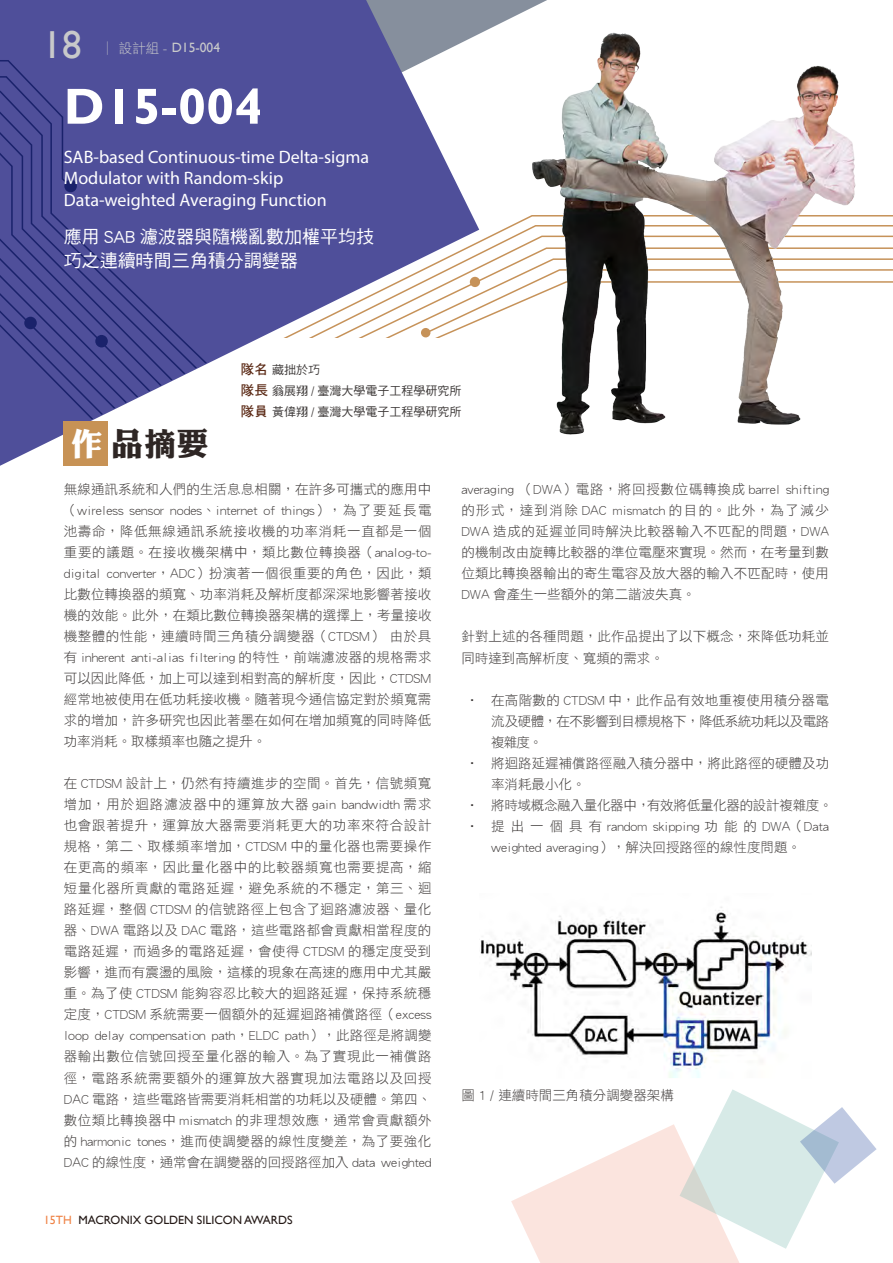
<style>
.page{position:relative;width:893px;height:1263px;background:#fff}
.page>*{position:absolute;margin:0;border:0;box-sizing:border-box;transform-origin:0 0}
.t1{font:700 51px "Gill Sans";color:#fff}
.t2{font:39px "Gill Sans";color:#c8c9ca}
.t3{font:31.5px "DF Li King Hei W8 WIN BF";color:#2e2624}
.t4{font:18px/21.6px "Myriad Pro";color:#fff}
.t5{font:18px/24px "DF Hei Std W5";color:#fff}
.t6{font:13.5px/21px "DF Hei Std W3";color:#3e3a39;text-align:justify}
.t7{font:13.5px "DF Hei Std W3";letter-spacing:.025em;color:#3e3a39}
.t8{font:13.5px "DF Hei Std W3";letter-spacing:-.02em;color:#3e3a39}
.t9{font:13.5px "DF Hei Std W3";letter-spacing:-.04em;color:#3e3a39}
.t10{font:13.5px "Gill Sans";color:#c8c9ca}
.t11{font:13.5px/21px "DF Hei Std W7";color:#5c2b17;text-align:justify}
.t12{font:12px/21px "DF Hei Std W5";color:#3e3a39}
.t13{font:12px "Gill Sans";color:#231815}
.s1{font-family:"DF Hei Std W3"}
.s2{color:#fff}
.s3{color:#ef8346}
</style>
<div class="page">
<svg style="left:479px;top:0;width:68px;height:34px"></svg>
<svg style="left:0;top:0;width:479px;height:350px;background:#6b6ca8"></svg>
<svg style="left:511px;top:1089px;width:366px;height:174px"></svg>
<div style="left:71px;top:75px;width:165px;height:281px;background:#4f4f9a"></div>
<svg style="left:0;top:60px;width:71px;height:55px;background:#4b4b96"></svg>
<div style="left:0;top:115px;width:197px;height:84px;background:#4f4f9a"></div>
<div style="left:0;top:137px;width:189px;height:62px;background:#4f4f9a"></div>
<svg style="left:0;top:158px;width:181px;height:41px;background:#4c4c97"></svg>
<div style="left:0;top:199px;width:224px;height:174px;background:#4f4f9a"></div>
<svg style="left:0;top:229px;width:188px;height:237px"></svg>
<div style="left:64px;top:180px;width:13px;height:12px;background:#1a226b;border-radius:50%"></div>
<div style="left:95px;top:335px;width:13px;height:12px;background:#1a226b;border-radius:50%"></div>
<div style="left:24px;top:317px;width:13px;height:12px;background:#1a226b;border-radius:50%"></div>
<svg style="left:261px;top:214px;width:632px;height:124px"></svg>
<svg style="left:296px;top:247px;width:597px;height:91px"></svg>
<svg style="left:313px;top:258px;width:580px;height:80px"></svg>
<svg style="left:419px;top:268px;width:474px;height:70px"></svg>
<div style="left:470px;top:277px;width:10px;height:10px;background:#c69259;border-radius:50%"></div>
<div style="left:421px;top:328px;width:9px;height:9px;background:#c69259;border-radius:50%"></div>
<div style="left:64px;top:421px;width:44px;height:45px;background:#c79255"></div>
<img style="left:480px;top:907px;width:331px;height:171px">
<img style="left:521px;top:17px;width:343px;height:418px">
<h2 class="t2" style="left:43px;top:22px;width:41px">18</h2>
<p class="t10" style="left:101px;top:40px;width:121px"><span class="s1">│ 設計組 -</span> D15-004</p>
<h1 class="t1" style="left:64px;top:76px;width:200px">D15-004</h1>
<h3 class="t4" style="left:64px;top:146px;width:307px">SAB-based Continuous-time Delta-sigma<br>Modulator with Random-skip<br>Data-weighted Averaging Function</h3>
<h3 class="t5" style="left:64px;top:224px;width:312px">應用 SAB 濾波器與隨機亂數加權平均技巧之連續時間三角積分調變器</h3>
<h3 class="t3" style="left:71px;top:428px;width:139px"><span class="s2">作</span>品摘要</h3>
<p class="t11" style="left:241px;top:359px;width:28px">隊名隊長隊員</p>
<p class="t12" style="left:272px;top:359px;width:191px">藏拙於巧<br>翁展翔 / 臺灣大學電子工程學研究所黃偉翔 / 臺灣大學電子工程學研究所</p>
<p class="t6" style="left:64px;top:479px;width:369px">無線通訊系統和人們的生活息息相關，在許多可攜式的應用中（wireless sensor nodes、internet of things），為了要延長電池壽命，降低無線通訊系統接收機的功率消耗一直都是一個重要的議題。在接收機架構中，類比數位轉換器（analog-to&shy;digital converter，ADC）扮演著一個很重要的角色，因此，類比數位轉換器的頻寬、功率消耗及解析度都深深地影響著接收機的效能。此外，在類比數位轉換器架構的選擇上，考量接收機整體的性能，連續時間三角積分調變器（CTDSM） 由於具有 inherent anti-alias filtering 的特性，前端濾波器的規格需求可以因此降低，加上可以達到相對高的解析度，因此，CTDSM經常地被使用在低功耗接收機。隨著現今通信協定對於頻寬需求的增加，許多研究也因此著墨在如何在增加頻寬的同時降低功率消耗。取樣頻率也隨之提升。</p>
<p class="t6" style="left:64px;top:773px;width:369px">在 CTDSM 設計上，仍然有持續進步的空間。首先，信號頻寬增加，用於迴路濾波器中的運算放大器 gain bandwidth 需求也會跟著提升，運算放大器需要消耗更大的功率來符合設計規格，第二、取樣頻率增加，CTDSM 中的量化器也需要操作在更高的頻率，因此量化器中的比較器頻寬也需要提高，縮短量化器所貢獻的電路延遲，避免系統的不穩定，第三、迴路延遲，整個 CTDSM 的信號路徑上包含了迴路濾波器、量化器、DWA 電路以及 DAC 電路，這些電路都會貢獻相當程度的電路延遲，而過多的電路延遲，會使得 CTDSM 的穩定度受到影響，進而有震盪的風險，這樣的現象在高速的應用中尤其嚴重。為了使 CTDSM 能夠容忍比較大的迴路延遲，保持系統穩定度，CTDSM 系統需要一個額外的延遲迴路補償路徑（excess loop delay compensation path，ELDC path），此路徑是將調變器輸出數位信號回授至量化器的輸入。為了實現此一補償路徑，電路系統需要額外的運算放大器實現加法電路以及回授DAC 電路，這些電路皆需要消耗相當的功耗以及硬體。第四、數位類比轉換器中 mismatch 的非理想效應，通常會貢獻額外的 harmonic tones，進而使調變器的線性度變差，為了要強化DAC 的線性度，通常會在調變器的回授路徑加入 data weighted</p>
<p class="t13" style="left:44px;top:1213px;width:250px"><span class="s3">15TH</span> MACRONIX GOLDEN SILICON AWARDS</p>
<p class="t6" style="left:461px;top:479px;width:369px">averaging （DWA）電路，將回授數位碼轉換成 barrel shifting的形式，達到消除 DAC mismatch 的目的。此外，為了減少DWA 造成的延遲並同時解決比較器輸入不匹配的問題，DWA的機制改由旋轉比較器的準位電壓來實現。然而，在考量到數位類比轉換器輸出的寄生電容及放大器的輸入不匹配時，使用DWA 會產生一些額外的第二諧波失真。</p>
<p class="t6" style="left:461px;top:626px;width:369px">針對上述的各種問題，此作品提出了以下概念，來降低功耗並同時達到高解析度、寬頻的需求。</p>
<p class="t7" style="left:466px;top:692px;width:365px">‧ 在高階數的 CTDSM 中，此作品有效地重複使用積分器電</p>
<p class="t9" style="left:491px;top:713px;width:340px">流及硬體，在不影響到目標規格下，降低系統功耗以及電路</p>
<p class="t6" style="left:491px;top:731px;width:53px">複雜度。</p>
<p class="t6" style="left:466px;top:752px;width:365px">‧ 將迴路延遲補償路徑融入積分器中，將此路徑的硬體及功</p>
<p class="t6" style="left:491px;top:773px;width:96px">率消耗最小化。</p>
<p class="t8" style="left:466px;top:797px;width:368px">‧ 將時域概念融入量化器中，有效將低量化器的設計複雜度。</p>
<p class="t6" style="left:466px;top:815px;width:365px">‧ 提出一個具有 random skipping 功能的 DWA（Data</p>
<p class="t6" style="left:491px;top:836px;width:311px">weighted averaging），解決回授路徑的線性度問題。</p>
<p class="t6" style="left:461px;top:1085px;width:214px">圖 1 / 連續時間三角積分調變器架構</p>
</div>
